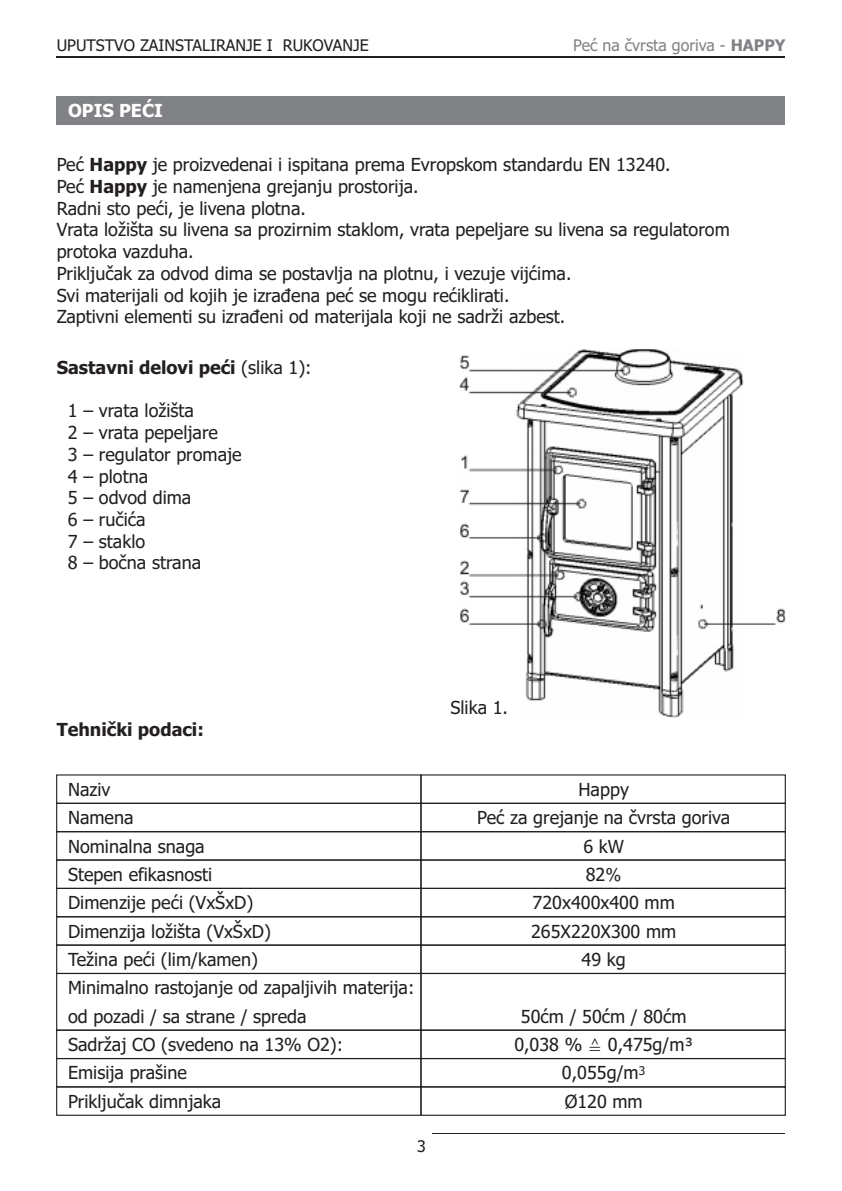
<style>
.page{position:relative;width:842px;height:1191px;background:#fff}
.page>*{position:absolute;margin:0;border:0;box-sizing:border-box;transform-origin:0 0}
.t1{font:18px/21.8px "Tahoma";color:#231f20}
.t2{font:700 18px "Tahoma";color:#231f20}
.t3{font:700 18px "Tahoma";color:#fff}
.t4{font:16px "Tahoma";color:#231f20}
.t5{font:16px "Tahoma";color:#808285}
.s1{font-weight:700}
.s2{font-weight:400}
.s3{font-family:"Arial"}
.s4{font-family:"Lucida Sans Unicode"}
</style>
<div class="page">
<div style="left:57px;top:96px;width:728px;height:29px;background:#808285"></div>
<hr style="left:57px;top:57px;width:728px;height:1px;background:#231f20">
<hr style="left:432px;top:1133px;width:353px;height:1px;background:#231f20">
<div style="left:420px;top:831px;width:366px;height:29px;border:1px solid #231f20"></div>
<div style="left:420px;top:859px;width:366px;height:30px;border:1px solid #231f20"></div>
<div style="left:420px;top:888px;width:366px;height:29px;border:1px solid #231f20"></div>
<div style="left:420px;top:916px;width:366px;height:29px;border:1px solid #231f20"></div>
<div style="left:420px;top:944px;width:366px;height:30px;border:1px solid #231f20"></div>
<div style="left:420px;top:973px;width:366px;height:57px;border:1px solid #231f20"></div>
<div style="left:420px;top:1029px;width:366px;height:30px;border:1px solid #231f20"></div>
<img style="left:459px;top:349px;width:326px;height:368px">
<div style="left:56px;top:802px;width:366px;height:30px;border:1px solid #231f20"></div>
<div style="left:56px;top:831px;width:366px;height:29px;border:1px solid #231f20"></div>
<div style="left:56px;top:859px;width:366px;height:30px;border:1px solid #231f20"></div>
<div style="left:56px;top:888px;width:366px;height:29px;border:1px solid #231f20"></div>
<div style="left:56px;top:916px;width:366px;height:29px;border:1px solid #231f20"></div>
<div style="left:56px;top:944px;width:366px;height:30px;border:1px solid #231f20"></div>
<div style="left:56px;top:973px;width:366px;height:57px;border:1px solid #231f20"></div>
<div style="left:56px;top:1029px;width:366px;height:30px;border:1px solid #231f20"></div>
<div style="left:420px;top:774px;width:366px;height:30px;border:1px solid #231f20"></div>
<div style="left:56px;top:1058px;width:366px;height:29px;border:1px solid #231f20"></div>
<div style="left:420px;top:1058px;width:366px;height:29px;border:1px solid #231f20"></div>
<div style="left:56px;top:1086px;width:366px;height:29px;border:1px solid #231f20"></div>
<div style="left:420px;top:1086px;width:366px;height:29px;border:1px solid #231f20"></div>
<p class="t4" style="left:57px;top:39px;width:314px">UPUTSTVO ZAINSTALIRANJE I RUKOVANJE</p>
<p class="t5" style="left:573px;top:39px;width:214px">Peæ na èvrsta goriva - <span class="s1">HAPPY</span></p>
<p class="t3" style="left:68px;top:103px;width:96px">OPIS PEÃI</p>
<p class="t1" style="left:57px;top:155px;width:675px">Peæ <span class="s1">Happy</span> je proizvedenai i ispitana prema Evropskom standardu EN 13240.<br>Peã <span class="s1">Happy</span> je namenjena grejanju prostorija.<br>Radni sto peãi, je livena plotna.<br>Vrata ložišta su livena sa prozirnim staklom, vrata pepeljare su livena sa regulatorom protoka vazduha.<br>Prikljuèak za odvod dima se postavlja na plotnu, i vezuje vijcima.<br>Svi materijali od kojih je izraðena peã se mogu reciklirati.<br>Zaptivni elementi su izraðeni od materijala koji ne sadrži azbest.</p>
<p class="t2" style="left:57px;top:360px;width:256px">Sastavni delovi peæi <span class="s2">(slika 1):</span></p>
<p class="t1" style="left:68px;top:401px;width:175px">1 – vrata ložišta<br>2 – vrata pepeljare<br>3 – regulator promaje<br>4 – plotna<br>5 – odvod dima<br>6 – ruèica<br>7 – staklo<br>8 – boèna strana</p>
<p class="t2" style="left:57px;top:722px;width:149px">Tehnièki podaci:</p>
<p class="t1" style="left:450px;top:698px;width:59px">Slika 1.</p>
<p class="t1" style="left:68px;top:776px;width:348px;line-height:28.4px">Naziv<br>Namena<br>Nominalna snaga<br>Stepen efikasnosti<br>Dimenzije peãi (VxŠxD)<br>Dimenzija ložišta (VxŠxD)<br>Težina peãi (lim/kamen)<br>Minimalno rastojanje od zapaljivih materija: od pozadi / sa strane / spreda<br>Sadržaj CO (svedeno na 13% O2):</p>
<p class="t1" style="left:578px;top:780px;width:52px">Happy</p>
<p class="t1" style="left:68px;top:1063px;width:120px">Emisija prašine</p>
<p class="t1" style="left:562px;top:1063px;width:85px">0,055g/m<sup>3</sup></p>
<p class="t1" style="left:68px;top:1091px;width:155px">Prikljuèak dimnjaka</p>
<p class="t1" style="left:565px;top:1091px;width:80px">Ø120 mm</p>
<p class="t1" style="left:477px;top:808px;width:254px">Peã za grejanje na èvrsta goriva</p>
<p class="t1" style="left:583px;top:833px;width:42px;line-height:28.4px">6 kW<br>82<span class="s3">%</span></p>
<p class="t1" style="left:531px;top:890px;width:147px;line-height:28.4px;text-align:center">720x400x400 mm<br>265X220X300 mm<br>49 kg</p>
<p class="t1" style="left:514px;top:1003px;width:181px;line-height:28.4px;text-align:center">50cm / 50cm / 80cm<br>0,038 % <span class="s4">?</span> 0,475g/m³</p>
<p class="t4" style="left:417px;top:1139px;width:10px">3</p>
</div>
